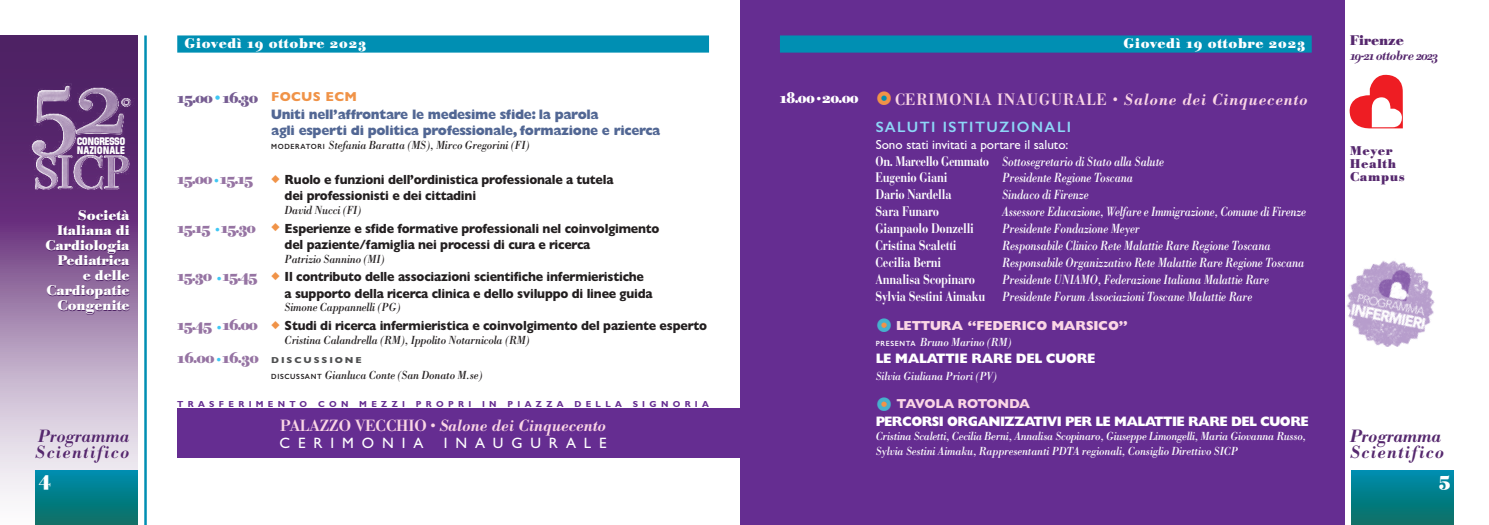
<style>
.page{position:relative;width:1489px;height:525px;background:#fff}
.page>*{position:absolute;margin:0;border:0;box-sizing:border-box;transform-origin:0 0}
.t1{font:19.38px "Bodoni BE Bold Os F";color:#fff}
.t2{font:17.5px/16.2px "Bodoni BE Medium Italic Os F";letter-spacing:.07em;color:#56286e}
.t3{font:16.25px "Bodoni BE Medium SC";letter-spacing:.07em;color:#fad5e5;scale:.95 1}
.t4{font:16px "Bodoni BE Medium Italic Os F";color:#fad5e5}
.t5{font:15.25px "Bodoni BE Bold Os F";letter-spacing:-.075em;color:#765d92}
.t6{font:15.25px "Bodoni BE Bold Os F";letter-spacing:-.05em;color:#fff;scale:.93 1}
.t7{font:600 15px "Gill Sans";letter-spacing:.1em;color:#8dd7f7}
.t8{font:15px "Gill Sans";letter-spacing:.53em;color:#fff}
.t9{font:italic 13.75px/16.9px "Bodoni";letter-spacing:-.02em;color:#fff;scale:.82 1}
.t10{font:700 13.75px "Bauer Bodoni";letter-spacing:-.02em;color:#fff;scale:.82 1}
.t11{font:800 13.75px/16.2px "Gill Sans";letter-spacing:-.025em;color:#526794;scale:.95 1}
.t12{font:13.75px/15px "Bodoni BE Bold Os F";color:#fff;text-align:right}
.t13{font:800 13.75px "Gill Sans";letter-spacing:-.04em;color:#fff;scale:.95 1}
.t14{font:13.75px "Bodoni BE Bold Os F";letter-spacing:.05em;color:#fff}
.t15{font:800 13.75px "Gill Sans";letter-spacing:-.02em;color:#fff;scale:.95 1}
.t16{font:13.75px "Bodoni BE Bold Os F";color:#56286e}
.t17{font:700 13.38px/16.2px "Gill Sans";letter-spacing:-.015em;color:#231f20;scale:.93 1}
.t18{font:13.12px "Gill Sans";color:#fff}
.t19{font:800 13.12px "Gill Sans";letter-spacing:-.015em;color:#fad5e5}
.t20{font:13.12px "Bodoni BE Medium Italic Os F";letter-spacing:-.05em;color:#56286e}
.t21{font:700 13.12px "Gill Sans";letter-spacing:-.045em;color:#fad5e5}
.t22{font:12.5px/12.6px "Bodoni BE Bold Os F";letter-spacing:.06em;color:#56286e}
.t23{font:italic 12.12px/14.4px "Bodoni";letter-spacing:-.02em;color:#fff;scale:.9 1}
.t24{font:italic 12.12px "Bodoni";letter-spacing:-.02em;color:#231f20;scale:.9 1}
.t25{font:10.88px/8.6px "Directors Gothic 240 Bl";letter-spacing:-.03em;color:#fff}
.t26{font:700 8.75px "Gill Sans";letter-spacing:.495em;color:#652d91}
.t27{font:700 8.75px "Gill Sans";letter-spacing:.2em;color:#4e4f50;scale:1.1 1}
.s1{color:#40c7f4}
.s2{font-family:"Gill Sans";font-weight:700;font-size:13.12px;color:#f09348}
.s3{font-family:"Gill Sans";font-weight:600;font-style:normal;font-size:7.5px}
.s4{font-family:"Bodoni BE Bold Os F";font-weight:400;font-size:15.25px;color:#9674a3}
.s5{color:#f09348}
.s6{font-family:"Bodoni BE Bold Os F";font-weight:400;font-size:12.5px;color:#40c7f4}
.s7{font-family:"Bodoni BE Medium SC"}
.s8{font-size:12.5px}
.s9{font-family:"Bodoni BE Medium Italic Os F";font-size:16px}
.s10{font-family:"Bauer Bodoni";font-weight:700;font-style:normal}
</style>
<div class="page">
<div style="left:740px;top:0;width:604px;height:524px;background:#652d91"></div>
<svg style="left:0;top:35px;width:137px;height:464px;background:#9c7ca8"></svg>
<div style="left:35px;top:469px;width:102px;height:55px;background:linear-gradient(to bottom,#008daf,#0c6f62)"></div>
<img style="left:25px;top:77px;width:113px;height:122px">
<div style="left:1351px;top:469px;width:102px;height:55px;background:linear-gradient(to bottom,#008eb0,#0b6f63)"></div>
<div style="left:177px;top:35px;width:532px;height:18px;background:#008fb3"></div>
<div style="left:780px;top:35px;width:531px;height:18px;background:#008fb3"></div>
<svg style="left:1349px;top:75px;width:53px;height:53px"></svg>
<img style="left:1344px;top:258px;width:91px;height:88px">
<hr style="left:144px;top:35px;width:3px;height:489px;background:#008fb3">
<div style="left:177px;top:408px;width:610px;height:49px;background:#652d91"></div>
<svg style="left:879px;top:93px;width:9px;height:9px"></svg>
<svg style="left:879px;top:320px;width:9px;height:9px"></svg>
<svg style="left:879px;top:401px;width:9px;height:9px"></svg>
<p class="t25" style="left:77px;top:138px;width:50px">CONGRESSO<br>NAZIONALE</p>
<p class="t12" style="left:46px;top:210px;width:85px">Società<br>Italiana di<br>Cardiologia<br>Pediatrica<br>e delle<br>Cardiopatie<br>Congenite</p>
<h2 class="t2" style="left:35px;top:429px;width:96px">Programma<br>Scientifico</h2>
<h1 class="t1" style="left:39px;top:471px;width:14px">4</h1>
<p class="t14" style="left:185px;top:38px;width:183px">Giovedì 19 ottobre 2023</p>
<p class="t14" style="left:1123px;top:38px;width:183px">Giovedì 19 ottobre 2023</p>
<p class="t5" style="left:177px;top:92px;width:181px">15.00<span class="s1">•</span> 16.30 <span class="s2">FOCUS ECM</span></p>
<p class="t11" style="left:271px;top:107px;width:411px">Uniti nell’affrontare le medesime sfide: la parola<br>agli esperti di politica professionale, formazione e ricerca</p>
<p class="t24" style="left:271px;top:137px;width:288px"><span class="s3">MODERATORI</span> Stefania Baratta (MS), Mirco Gregorini (FI)</p>
<p class="t17" style="left:284px;top:171px;width:355px;text-indent:-107px"><span class="s4">15.00</span><sub>•</sub><span class="s4">15.15</span> <span class="s5">◆</span> Ruolo e funzioni dell’ordinistica professionale a tutela dei professionisti e dei cittadini</p>
<p class="t24" style="left:284px;top:202px;width:87px">David Nucci (FI)</p>
<p class="t17" style="left:284px;top:220px;width:404px;text-indent:-107px"><span class="s4">15.15</span> <sub>•</sub><span class="s4">15.30</span> <span class="s5">◆</span> Esperienze e sfide formative professionali nel coinvolgimento del paziente/famiglia nei processi di cura e ricerca</p>
<p class="t24" style="left:284px;top:251px;width:113px">Patrizio Sannino (MI)</p>
<p class="t17" style="left:284px;top:268px;width:397px;text-indent:-107px"><span class="s4">15.30</span> <sub>•</sub><span class="s4">15.45</span> <span class="s5">◆</span> Il contributo delle associazioni scientifiche infermieristiche a supporto della ricerca clinica e dello sviluppo di linee guida</p>
<p class="t24" style="left:284px;top:300px;width:130px">Simone Cappannelli (PG)</p>
<p class="t17" style="left:177px;top:317px;width:571px"><span class="s4">15.45</span> <sub>•</sub><span class="s4">16.00</span> <span class="s5">◆</span> Studi di ricerca infermieristica e coinvolgimento del paziente esperto</p>
<p class="t24" style="left:284px;top:332px;width:274px">Cristina Calandrella (RM), Ippolito Notarnicola (RM)</p>
<p class="t27" style="left:177px;top:354px;width:169px"><span class="s4">16.00</span><span class="s6">•</span><span class="s4">16.30</span> DISCUSSIONE</p>
<p class="t24" style="left:271px;top:367px;width:236px"><span class="s3">DISCUSSANT</span> Gianluca Conte (San Donato M.se)</p>
<p class="t4" style="left:280px;top:419px;width:327px"><span class="s7">PALAZZO VECCHIO •</span> Salone dei Cinquecento</p>
<p class="t8" style="left:279px;top:433px;width:146px">CERIMONIA</p>
<p class="t8" style="left:443px;top:433px;width:164px">INAUGURALE</p>
<p class="t26" style="left:177px;top:398px;width:533px">TRASFERIMENTO CON MEZZI PROPRI IN PIAZZA DELLA SIGNORIA</p>
<p class="t6" style="left:780px;top:92px;width:86px">18.00 <span class="s8">•</span>20.00</p>
<p class="t3" style="left:895px;top:93px;width:436px">CERIMONIA INAUGURALE • <span class="s9">Salone dei Cinquecento</span></p>
<p class="t7" style="left:875px;top:118px;width:197px">SALUTI ISTITUZIONALI</p>
<p class="t18" style="left:875px;top:136px;width:194px">Sono stati invitati a portare il saluto:</p>
<p class="t9" style="left:875px;top:152px;width:353px"><span class="s10">On. Marcello Gemmato</span> Sottosegretario di Stato alla Salute</p>
<p class="t10" style="left:875px;top:173px;width:89px">Eugenio Giani</p>
<p class="t9" style="left:1002px;top:169px;width:161px">Presidente Regione Toscana</p>
<p class="t10" style="left:875px;top:189px;width:94px">Dario Nardella</p>
<p class="t9" style="left:1002px;top:186px;width:107px">Sindaco di Firenze</p>
<p class="t10" style="left:875px;top:206px;width:79px">Sara Funaro</p>
<p class="t9" style="left:1002px;top:203px;width:372px">Assessore Educazione, Welfare e Immigrazione, Comune di Firenze</p>
<p class="t10" style="left:875px;top:223px;width:121px">Gianpaolo Donzelli</p>
<p class="t9" style="left:1002px;top:220px;width:169px">Presidente Fondazione Meyer</p>
<p class="t10" style="left:875px;top:240px;width:100px">Cristina Scaletti</p>
<p class="t9" style="left:1002px;top:237px;width:329px">Responsabile Clinico Rete Malattie Rare Regione Toscana</p>
<p class="t10" style="left:875px;top:257px;width:82px">Cecilia Berni</p>
<p class="t9" style="left:1002px;top:253px;width:370px">Responsabile Organizzativo Rete Malattie Rare Regione Toscana</p>
<p class="t10" style="left:875px;top:274px;width:123px">Annalisa Scopinaro</p>
<p class="t9" style="left:875px;top:270px;width:481px;text-indent:127px">Presidente UNIAMO, Federazione Italiana Malattie Rare<br><span class="s10">Sylvia Sestini Aimaku</span> Presidente Forum Associazioni Toscane Malattie Rare</p>
<p class="t19" style="left:896px;top:320px;width:233px">LETTURA “FEDERICO MARSICO”</p>
<p class="t23" style="left:875px;top:335px;width:153px"><span class="s3">PRESENTA</span> Bruno Marino (RM)</p>
<p class="t15" style="left:875px;top:353px;width:233px">LE MALATTIE RARE DEL CUORE</p>
<p class="t23" style="left:875px;top:368px;width:136px">Silvia Giuliana Priori (PV)</p>
<p class="t21" style="left:896px;top:395px;width:135px">TAVOLA ROTONDA</p>
<p class="t13" style="left:875px;top:416px;width:457px">PERCORSI ORGANIZZATIVI PER LE MALATTIE RARE DEL CUORE</p>
<p class="t23" style="left:875px;top:428px;width:480px">Cristina Scaletti, Cecilia Berni, Annalisa Scopinaro, Giuseppe Limongelli, Maria Giovanna Russo,<br>Sylvia Sestini Aimaku, Rappresentanti PDTA regionali, Consiglio Direttivo SICP</p>
<p class="t16" style="left:1349px;top:36px;width:55px">Firenze</p>
<p class="t20" style="left:1349px;top:51px;width:90px">19-21ottobre 2023</p>
<p class="t22" style="left:1349px;top:146px;width:56px">Meyer<br>Health<br>Campus</p>
<h2 class="t2" style="left:1349px;top:429px;width:96px">Programma<br>Scientifico</h2>
<h1 class="t1" style="left:1438px;top:471px;width:13px">5</h1>
</div>
